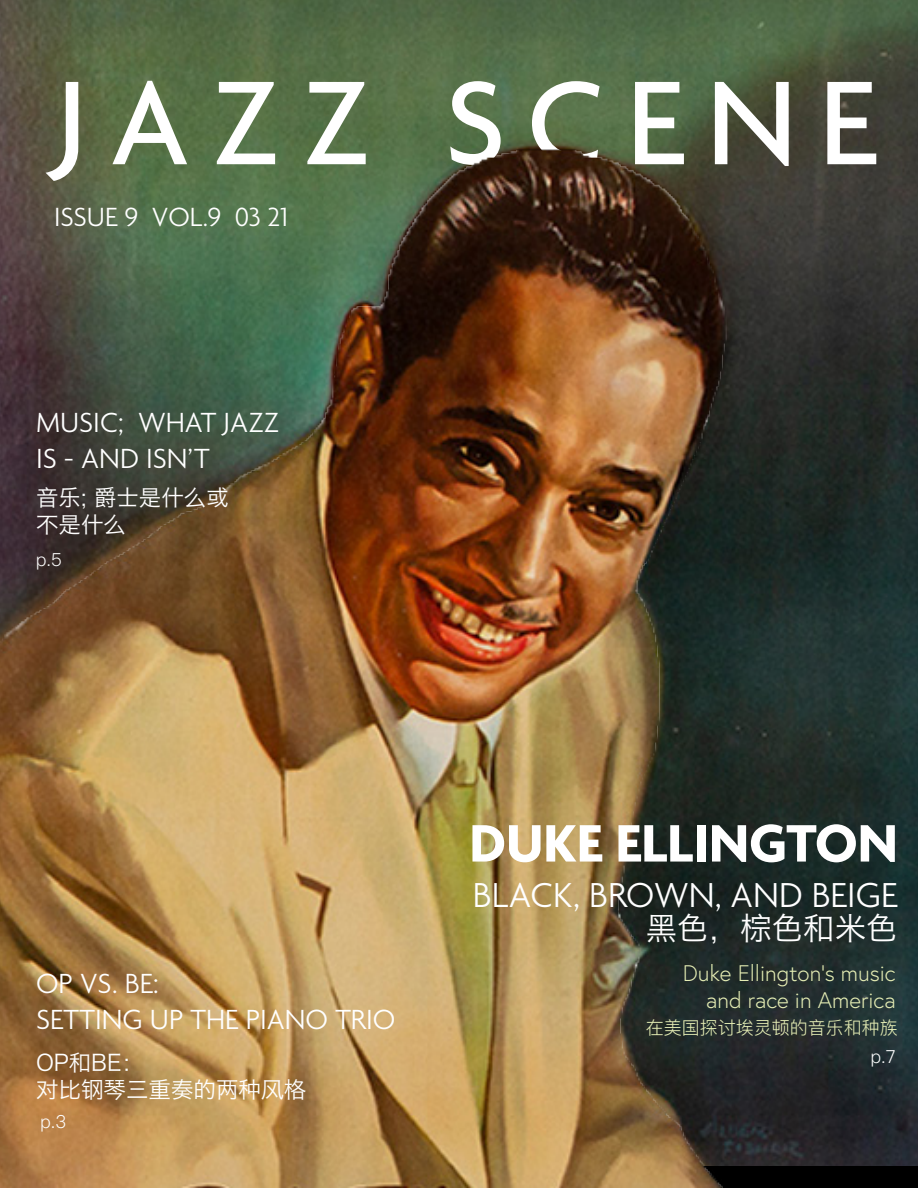
<style>
.page{position:relative;width:918px;height:1188px;background:#fff}
.page>*{position:absolute;margin:0;border:0;box-sizing:border-box;transform-origin:0 0}
.t1{font:500 129px "Agenda";letter-spacing:.17em;color:#fff}
.t2{font:700 57px "Agenda";color:#fff}
.t3{font:300 37.5px "Agenda";color:#fff}
.t4{font:31.5px "Hiragino Sans GB W3";color:#fff}
.t5{font:300 30px/36px "Agenda";color:#fff}
.t6{font:300 28.5px "Agenda";color:#fff}
.t7{font:300 22.5px/27px "Europa";color:#e5edb4;text-align:right}
.t8{font:22.5px/27px "Hiragino Sans GB W3";color:#fff}
.t9{font:300 18px "Ping Fang SC";color:#e5edb4}
.t10{font:300 18px "Ping Fang SC";color:#fff}
</style>
<div class="page">
<img style="left:0;top:0;width:918px;height:1188px">
<svg style="left:14px;top:1166px;width:904px;height:22px;background:#8c6d43"></svg>
<h1 class="t1" style="left:56px;top:54px;width:822px">JAZZ SCENE</h1>
<p class="t6" style="left:54px;top:201px;width:235px">ISSUE 9 VOL.9 03 21</p>
<p class="t5" style="left:36px;top:407px;width:245px">MUSIC; WHAT JAZZ<br>IS - AND ISN’T</p>
<p class="t8" style="left:36px;top:484px;width:194px">音乐; 爵士是什么或不是什么</p>
<p class="t10" style="left:36px;top:549px;width:27px">p.5</p>
<p class="t5" style="left:36px;top:967px;width:361px">OP VS. BE:<br>SETTING UP THE PIANO TRIO</p>
<p class="t8" style="left:36px;top:1048px;width:271px">OP和BE：<br>对比钢琴三重奏的两种风格</p>
<p class="t10" style="left:40px;top:1111px;width:27px">p.3</p>
<h2 class="t2" style="left:470px;top:813px;width:430px">DUKE ELLINGTON</h2>
<p class="t3" style="left:473px;top:874px;width:426px">BLACK, BROWN, AND BEIGE</p>
<p class="t4" style="left:646px;top:909px;width:253px">黑色，棕色和米色</p>
<p class="t7" style="left:683px;top:959px;width:214px">Duke Ellington’s music and race in America</p>
<p class="t9" style="left:646px;top:1017px;width:253px">在美国探讨埃灵顿的音乐和种族</p>
<p class="t10" style="left:871px;top:1045px;width:26px">p.7</p>
</div>
